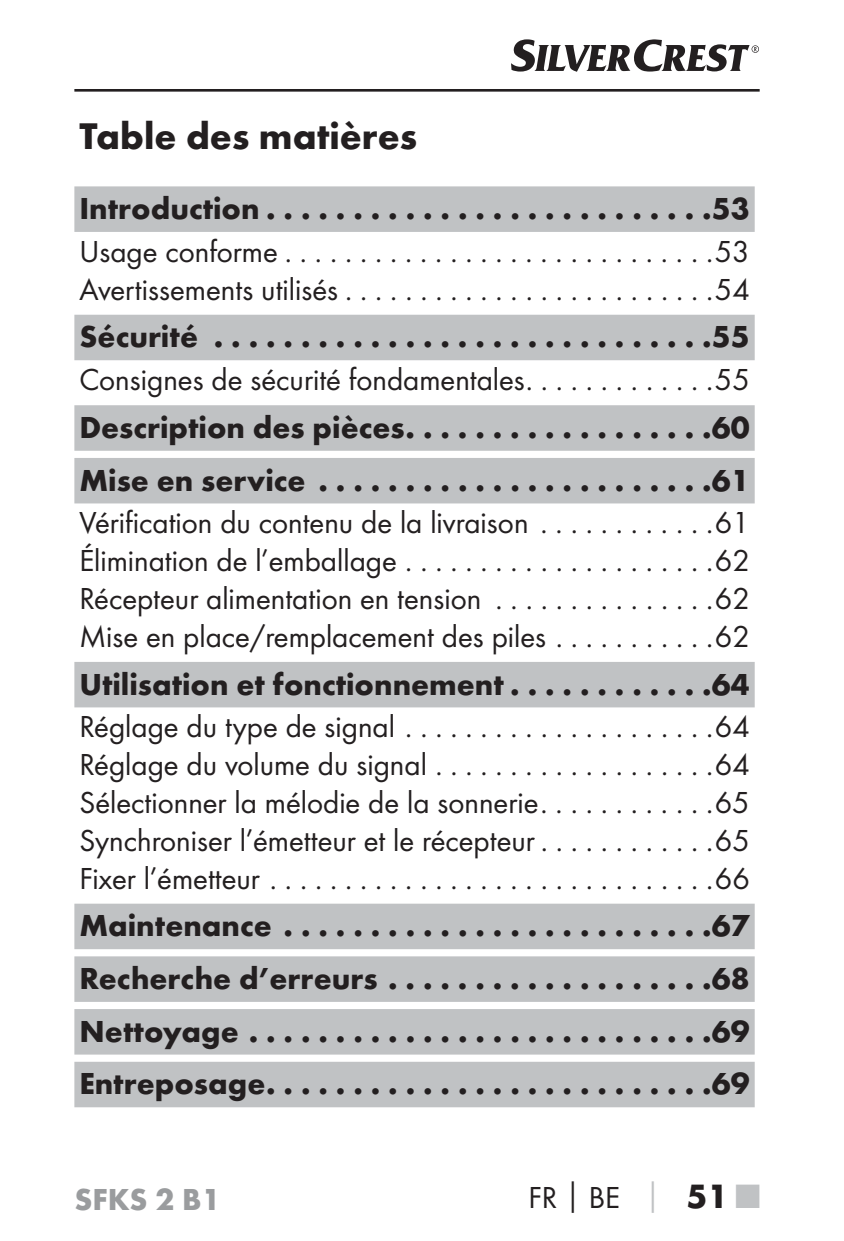
<style>
.page{position:relative;width:844px;height:1241px;background:#fff}
.page>*{position:absolute;margin:0;border:0;box-sizing:border-box;transform-origin:0 0}
.t1{font:700 38.5px "Futura";color:#231f20}
.t2{font:31.5px/37.8px "Futura Boo";color:#231f20;text-align:justify}
.t3{font:700 31.5px/52.9px "Futura";color:#231f20}
.t4{font:700 31.5px "Futura";color:#9a9c9e}
.s1{font-family:"Futura";font-weight:700}
.s2{font-family:"Futura";font-weight:700;color:#c0c2c4}
.s3{font-family:"Futura";font-weight:700;font-size:35px}
.s4{font-family:"Futura";font-weight:700;font-size:35px;color:#c0c2c4}
</style>
<div class="page">
<hr style="left:74px;top:89px;width:685px;height:3px;background:#231f20">
<svg style="left:511px;top:39px;width:247px;height:33px"></svg>
<div style="left:74px;top:186px;width:680px;height:46px;background:#c0c2c4"></div>
<div style="left:74px;top:315px;width:680px;height:45px;background:#c0c2c4"></div>
<div style="left:74px;top:405px;width:680px;height:46px;background:#c0c2c4"></div>
<div style="left:74px;top:458px;width:680px;height:45px;background:#c0c2c4"></div>
<div style="left:74px;top:662px;width:680px;height:45px;background:#c0c2c4"></div>
<div style="left:74px;top:903px;width:680px;height:46px;background:#c0c2c4"></div>
<div style="left:74px;top:956px;width:680px;height:46px;background:#c0c2c4"></div>
<div style="left:74px;top:1009px;width:680px;height:45px;background:#c0c2c4"></div>
<div style="left:74px;top:1061px;width:680px;height:46px;background:#c0c2c4"></div>
<p class="t1" style="left:79px;top:121px;width:339px">Table des matières</p>
<p class="t3" style="left:79px;top:185px;width:671px">Introduction . . . . . . . . . . . . . . . . . . . . . . . . . .53</p>
<p class="t2" style="left:79px;top:234px;width:671px">Usage conforme . . . . . . . . . . . . . . . . . . . . . . . . . . . . .53<br>Avertissements utilisés . . . . . . . . . . . . . . . . . . . . . . . . .54</p>
<p class="t3" style="left:79px;top:313px;width:671px">Sécurité . . . . . . . . . . . . . . . . . . . . . . . . . . . . .55</p>
<p class="t2" style="left:79px;top:362px;width:671px">Consignes de sécurité fondamentales . . . . . . . . . . . . .55</p>
<p class="t3" style="left:79px;top:403px;width:671px">Description des pièces . . . . . . . . . . . . . . . . . .60<br>Mise en service . . . . . . . . . . . . . . . . . . . . . . .61</p>
<p class="t2" style="left:79px;top:505px;width:671px">Vérification du contenu de la livraison . . . . . . . . . . . .61<br>Élimination de l’emballage . . . . . . . . . . . . . . . . . . . . .62<br>Récepteur alimentation en tension . . . . . . . . . . . . . . .62<br>Mise en place/remplacement des piles . . . . . . . . . . .62</p>
<p class="t3" style="left:79px;top:660px;width:671px">Utilisation et fonctionnement . . . . . . . . . . . .64</p>
<p class="t2" style="left:79px;top:709px;width:671px">Réglage du type de signal . . . . . . . . . . . . . . . . . . . . .64<br>Réglage du volume du signal . . . . . . . . . . . . . . . . . . .64<br>Sélectionner la mélodie de la sonnerie . . . . . . . . . . . .65<br>Synchroniser l’émetteur et le récepteur . . . . . . . . . . . .65<br>Fixer l’émetteur . . . . . . . . . . . . . . . . . . . . . . . . . . . . . .66</p>
<p class="t3" style="left:79px;top:902px;width:671px;text-align:justify">Maintenance . . . . . . . . . . . . . . . . . . . . . . . . .67<br>Recherche d’erreurs . . . . . . . . . . . . . . . . . . .68<br>Nettoyage . . . . . . . . . . . . . . . . . . . . . . . . . . .69<br>Entreposage . . . . . . . . . . . . . . . . . . . . . . . . . .69</p>
<p class="t4" style="left:74px;top:1187px;width:148px">SFKS 2 B1</p>
<p class="t2" style="left:528px;top:1180px;width:232px">FR<span class="s1">│</span>BE <span class="s2">│</span> <span class="s3">51</span> <span class="s4">■</span></p>
</div>
